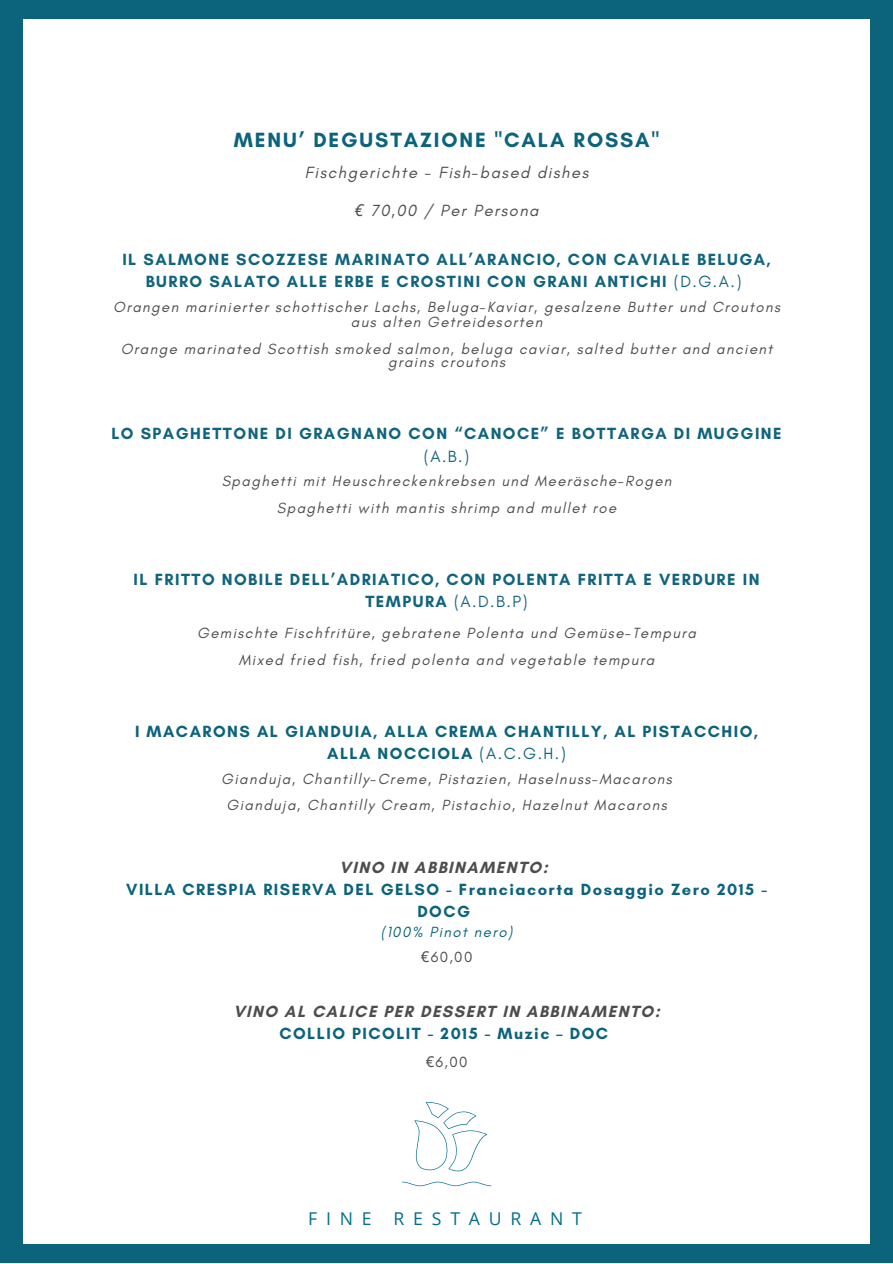
<style>
.page{position:relative;width:893px;height:1264px;background:#fff}
.page>*{position:absolute;margin:0;border:0;box-sizing:border-box;transform-origin:0 0}
.t1{font:700 21px "Glacial Indifference";letter-spacing:.09em;color:#0b637c}
.t2{font:17.7px "Open Sans";letter-spacing:.5em;color:#006e8d}
.t3{font:700 16.5px/22px "Glacial Indifference";letter-spacing:.09em;color:#10647c;text-align:center}
.t4{font:700 16.5px/22px "Glacial Indifference";letter-spacing:.09em;color:#0b637c;text-align:center}
.t5{font:700 16.5px/22px "Glacial Indifference";letter-spacing:.09em;color:#0b647c;text-align:center}
.t6{font:700 16.5px "Glacial Indifference";letter-spacing:.09em;color:#4d4e4c}
.t7{font:italic 16.5px "Glacial Indifference";letter-spacing:.09em;color:#4d4e4c}
.t8{font:italic 15px/14.5px "Glacial Indifference";letter-spacing:.09em;color:#4d4e4c;text-align:center}
.t9{font:italic 15px "Glacial Indifference";letter-spacing:.09em;color:#0b647c}
.t10{font:15px "Glacial Indifference";color:#4d4e4c}
.s1{font-family:"Noto Sans"}
.s2{font-weight:400}
</style>
<div class="page">
<div style="left:0;top:0;width:892px;height:1262px;background:#0b637c"></div>
<div style="left:23px;top:19px;width:846px;height:1224px;background:#fff"></div>
<svg style="left:402px;top:1181px;width:89px;height:5px"></svg>
<svg style="left:414px;top:1102px;width:73px;height:70px"></svg>
<p class="t1" style="left:234px;top:127px;width:426px">MENU’ DEGUSTAZIONE "CALA ROSSA"</p>
<p class="t7" style="left:305px;top:163px;width:285px">Fischgerichte - Fish-based dishes</p>
<p class="t7" style="left:354px;top:200px;width:186px"><span class="s1">€</span> 70,00 / Per Persona</p>
<p class="t3" style="left:122px;top:248px;width:649px">IL SALMONE SCOZZESE MARINATO ALL’ARANCIO, CON CAVIALE BELUGA,<br>BURRO SALATO ALLE ERBE E CROSTINI CON GRANI ANTICHI <span class="s2">(D.G.A.)</span></p>
<p class="t8" style="left:113px;top:300px;width:668px">Orangen marinierter schottischer Lachs, Beluga-Kaviar, gesalzene Butter und Croutons aus alten Getreidesorten</p>
<p class="t8" style="left:121px;top:342px;width:653px;line-height:13px">Orange marinated Scottish smoked salmon, beluga caviar, salted butter and ancient grains croutons</p>
<p class="t3" style="left:111px;top:422px;width:671px">LO SPAGHETTONE DI GRAGNANO CON “CANOCE” E BOTTARGA DI MUGGINE <span class="s2">(A.B.)</span></p>
<p class="t8" style="left:222px;top:474px;width:451px">Spaghetti mit Heuschreckenkrebsen und Meeräsche-Rogen</p>
<p class="t8" style="left:277px;top:500px;width:341px">Spaghetti with mantis shrimp and mullet roe</p>
<p class="t3" style="left:134px;top:568px;width:627px">IL FRITTO NOBILE DELL’ADRIATICO, CON POLENTA FRITTA E VERDURE IN<br>TEMPURA <span class="s2">(A.D.B.P)</span></p>
<p class="t8" style="left:197px;top:626px;width:500px">Gemischte Fischfritüre, gebratene Polenta und Gemüse-Tempura</p>
<p class="t8" style="left:239px;top:652px;width:417px">Mixed fried fish, fried polenta and vegetable tempura</p>
<p class="t4" style="left:135px;top:720px;width:624px">I MACARONS AL GIANDUIA, ALLA CREMA CHANTILLY, AL PISTACCHIO,<br>ALLA NOCCIOLA <span class="s2">(A.C.G.H.)</span></p>
<p class="t8" style="left:221px;top:771px;width:452px">Gianduja, Chantilly-Creme, Pistazien, Haselnuss-Macarons</p>
<p class="t8" style="left:226px;top:797px;width:442px">Gianduja, Chantilly Cream, Pistachio, Hazelnut Macarons</p>
<p class="t6" style="left:339px;top:857px;width:210px">VINO IN ABBINAMENTO:</p>
<p class="t5" style="left:126px;top:878px;width:642px">VILLA CRESPIA RISERVA DEL GELSO - Franciacorta Dosaggio Zero 2015 -<br>DOCG</p>
<p class="t9" style="left:380px;top:923px;width:133px">(100% Pinot nero)</p>
<p class="t10" style="left:421px;top:947px;width:53px"><span class="s1">€</span>60,00</p>
<p class="t6" style="left:233px;top:1001px;width:428px">VINO AL CALICE PER DESSERT IN ABBINAMENTO:</p>
<p class="t4" style="left:279px;top:1022px;width:330px">COLLIO PICOLIT - 2015 - Muzic – DOC</p>
<p class="t10" style="left:425px;top:1052px;width:43px"><span class="s1">€</span>6,00</p>
<p class="t2" style="left:308px;top:1205px;width:65px">FINE</p>
<p class="t2" style="left:393px;top:1205px;width:190px">RESTAURANT</p>
</div>
